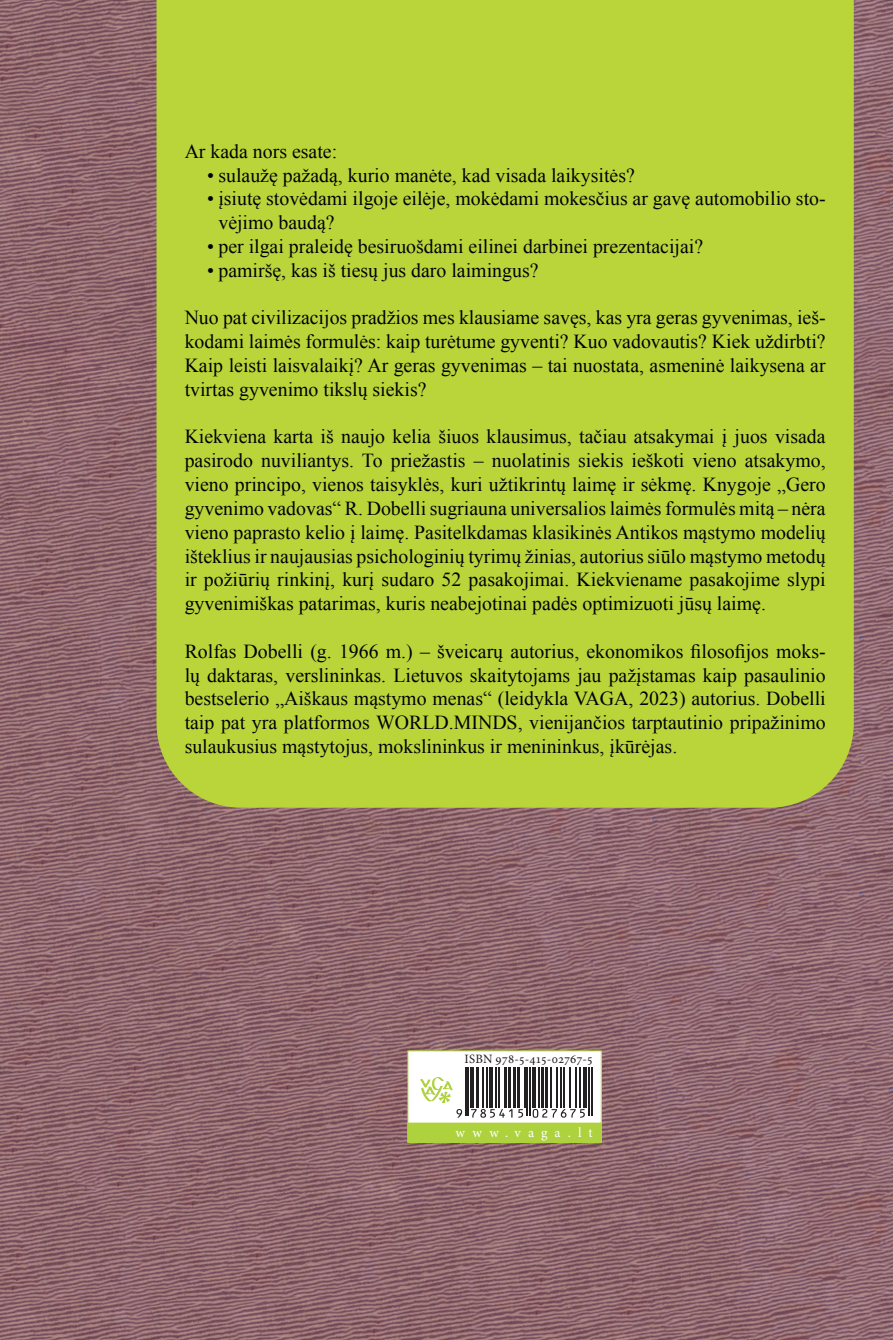
<style>
.page{position:relative;width:893px;height:1340px;background:#fff}
.page>*{position:absolute;margin:0;border:0;box-sizing:border-box;transform-origin:0 0}
.t1{font:19.8px/23.8px "Times New Roman";color:#000208;text-align:justify}
.t2{font:13.95px "Minion Pro";letter-spacing:.505em;color:#fff}
.t3{font:12.83px "Minion Pro";letter-spacing:.005em;color:#231f20}
</style>
<div class="page">
<img style="left:0;top:0;width:893px;height:1339px">
<div style="left:157px;top:0;width:697px;height:807px;background:#b9d539"></div>
<div style="left:408px;top:1050px;width:193px;height:92px;background:#fff"></div>
<div style="left:408px;top:1050px;width:193px;height:92px;border:1px solid #aed13e"></div>
<div style="left:408px;top:1123px;width:193px;height:19px;background:#aed13e"></div>
<div style="left:408px;top:1122px;width:193px;height:20px;border:1px solid #aed13e"></div>
<svg style="left:457px;top:1067px;width:136px;height:51px"></svg>
<hr style="left:465px;top:1067px;width:1px;height:48px;background:#231f20">
<hr style="left:468px;top:1067px;width:1px;height:48px;background:#231f20">
<hr style="left:470px;top:1067px;width:4px;height:40px;background:#231f20">
<hr style="left:476px;top:1067px;width:2px;height:40px;background:#231f20">
<hr style="left:483px;top:1067px;width:1px;height:40px;background:#231f20">
<hr style="left:487px;top:1067px;width:1px;height:40px;background:#231f20">
<hr style="left:489px;top:1067px;width:4px;height:40px;background:#231f20">
<hr style="left:496px;top:1067px;width:1px;height:40px;background:#231f20">
<hr style="left:499px;top:1067px;width:1px;height:40px;background:#231f20">
<hr style="left:504px;top:1067px;width:2px;height:40px;background:#231f20">
<hr style="left:508px;top:1067px;width:2px;height:40px;background:#231f20">
<hr style="left:513px;top:1067px;width:3px;height:40px;background:#231f20">
<hr style="left:517px;top:1067px;width:3px;height:40px;background:#231f20">
<hr style="left:524px;top:1067px;width:1px;height:40px;background:#231f20">
<hr style="left:527px;top:1067px;width:1px;height:48px;background:#231f20">
<hr style="left:529px;top:1067px;width:1px;height:48px;background:#231f20">
<hr style="left:532px;top:1067px;width:4px;height:40px;background:#231f20">
<hr style="left:539px;top:1067px;width:1px;height:40px;background:#231f20">
<hr style="left:541px;top:1067px;width:3px;height:40px;background:#231f20">
<hr style="left:545px;top:1067px;width:3px;height:40px;background:#231f20">
<hr style="left:551px;top:1067px;width:1px;height:40px;background:#231f20">
<hr style="left:556px;top:1067px;width:1px;height:40px;background:#231f20">
<hr style="left:560px;top:1067px;width:1px;height:40px;background:#231f20">
<hr style="left:563px;top:1067px;width:1px;height:40px;background:#231f20">
<hr style="left:570px;top:1067px;width:1px;height:40px;background:#231f20">
<hr style="left:575px;top:1067px;width:1px;height:40px;background:#231f20">
<hr style="left:579px;top:1067px;width:1px;height:40px;background:#231f20">
<hr style="left:583px;top:1067px;width:4px;height:40px;background:#231f20">
<hr style="left:588px;top:1067px;width:1px;height:48px;background:#231f20">
<hr style="left:591px;top:1067px;width:1px;height:48px;background:#231f20">
<svg style="left:456px;top:1108px;width:6px;height:9px"></svg>
<svg style="left:471px;top:1109px;width:41px;height:8px"></svg>
<svg style="left:518px;top:1109px;width:5px;height:8px"></svg>
<svg style="left:533px;top:1108px;width:52px;height:9px"></svg>
<img style="left:420px;top:1077px;width:33px;height:25px">
<p class="t1" style="left:185px;top:139px;width:154px">Ar kada nors esate:</p>
<p class="t1" style="left:207px;top:163px;width:429px">• sulaužę pažadą, kurio manėte, kad visada laikysitės?</p>
<p class="t1" style="left:218px;top:186px;width:609px;text-indent:-11px">• įsiutę stovėdami ilgoje eilėje, mokėdami mokesčius ar gavę automobilio sto&shy;vėjimo baudą?</p>
<p class="t1" style="left:207px;top:234px;width:497px">• per ilgai praleidę besiruošdami eilinei darbinei prezentacijai?</p>
<p class="t1" style="left:207px;top:258px;width:333px">• pamiršę, kas iš tiesų jus daro laimingus?</p>
<p class="t1" style="left:185px;top:305px;width:642px">Nuo pat civilizacijos pradžios mes klausiame savęs, kas yra geras gyvenimas, ieš&shy;kodami laimės formulės: kaip turėtume gyventi? Kuo vadovautis? Kiek uždirbti?<br>Kaip leisti laisvalaikį? Ar geras gyvenimas – tai nuostata, asmeninė laikysena ar tvirtas gyvenimo tikslų siekis?</p>
<p class="t1" style="left:185px;top:424px;width:642px">Kiekviena karta iš naujo kelia šiuos klausimus, tačiau atsakymai į juos visada pasirodo nuviliantys. To priežastis – nuolatinis siekis ieškoti vieno atsakymo, vieno principo, vienos taisyklės, kuri užtikrintų laimę ir sėkmę. Knygoje „Gero gyvenimo vadovas“ R. Dobelli sugriauna universalios laimės formulės mitą – nėra vieno paprasto kelio į laimę. Pasitelkdamas klasikinės Antikos mąstymo modelių išteklius ir naujausias psichologinių tyrimų žinias, autorius siūlo mąstymo metodų ir požiūrių rinkinį, kurį sudaro 52 pasakojimai. Kiekviename pasakojime slypi gyvenimiškas patarimas, kuris neabejotinai padės optimizuoti jūsų laimę.</p>
<p class="t1" style="left:185px;top:639px;width:642px">Rolfas Dobelli (g. 1966 m.) – šveicarų autorius, ekonomikos filosofijos moks&shy;lų daktaras, verslininkas. Lietuvos skaitytojams jau pažįstamas kaip pasaulinio bestselerio „Aiškaus mąstymo menas“ (leidykla VAGA, 2023) autorius. Dobelli taip pat yra platformos WORLD.MINDS, vienijančios tarptautinio pripažinimo sulaukusius mąstytojus, mokslininkus ir menininkus, įkūrėjas.</p>
<p class="t3" style="left:464px;top:1050px;width:130px">ISBN 978-5-415-02767-5</p>
<p class="t2" style="left:455px;top:1122px;width:139px">www.vaga.lt</p>
</div>
